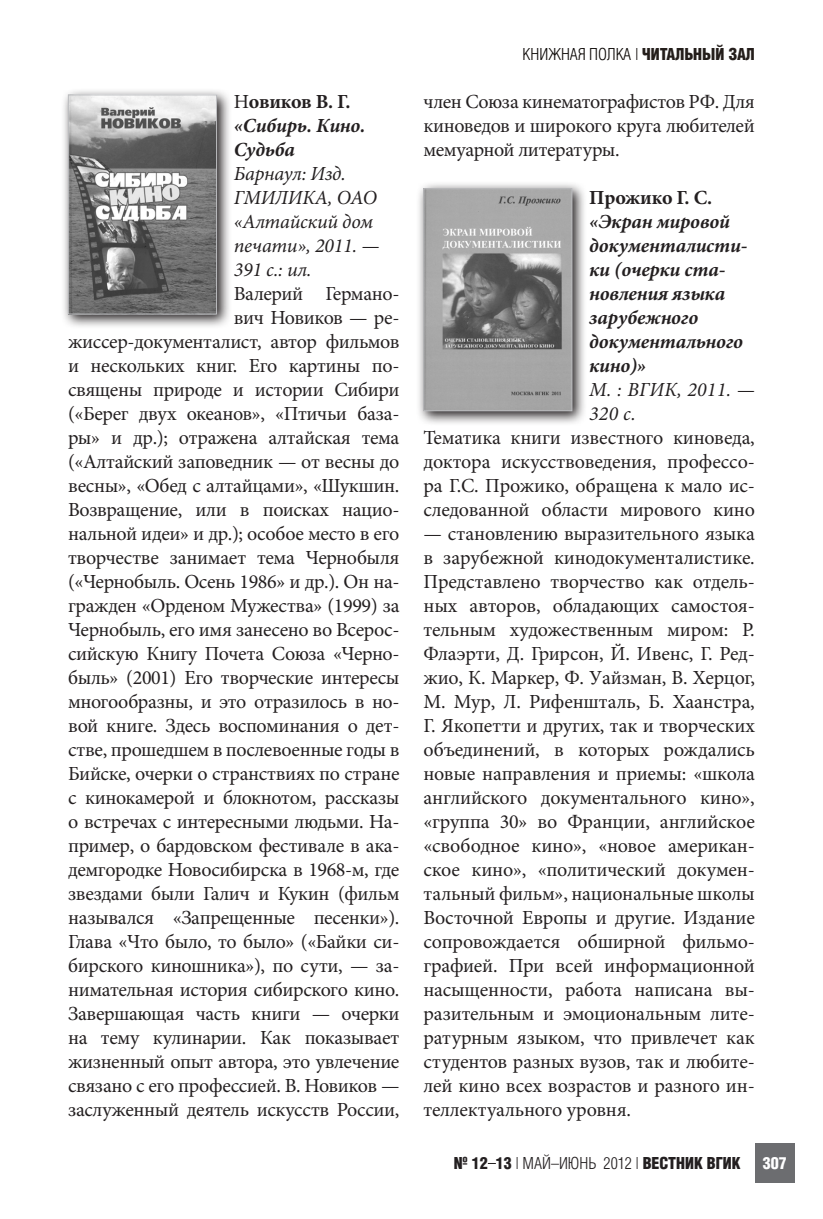
<style>
.page{position:relative;width:823px;height:1219px;background:#fff}
.page>*{position:absolute;margin:0;border:0;box-sizing:border-box;transform-origin:0 0}
.t1{font:20px/24px "Minion Pro";letter-spacing:-.02em;color:#231f20;text-align:justify}
.t2{font:italic 700 20px/24px "Minion Pro";letter-spacing:-.01em;color:#231f20}
.t3{font:italic 20px/24px "Minion Pro";letter-spacing:-.01em;color:#231f20}
.t4{font:italic 20px/24px "Minion Pro";letter-spacing:.01em;color:#231f20}
.t5{font:700 20px "Minion Pro";letter-spacing:-.02em;color:#231f20}
.t6{font:700 16px "AG Letterica Cond L";color:#231f20}
.t7{font:16px "AG Letterica Cond L";color:#0c0806}
.t8{font:700 16px "AG Letterica Cond L";color:#fff}
.s1{font-weight:400}
.s2{font-weight:700;color:#241e1b}
.s3{font-style:normal}
</style>
<div class="page">
<div style="left:754px;top:1143px;width:40px;height:40px;background:#6c6d70"></div>
<svg style="left:419px;top:184px;width:166px;height:240px;background:#bebdbd"></svg>
<img style="left:425px;top:191px;width:145px;height:218px">
<div style="left:423px;top:189px;width:149px;height:222px;border:1px solid #bcbdc0"></div>
<svg style="left:64px;top:91px;width:166px;height:236px;background:#bdbcbc"></svg>
<img style="left:70px;top:97px;width:145px;height:215px">
<div style="left:68px;top:95px;width:149px;height:219px;border:1px solid #bcbdc0"></div>
<p class="t5" style="left:234px;top:87px;width:118px"><span class="s1">Н</span>овиков В. Г.</p>
<p class="t2" style="left:234px;top:113px;width:133px">«Сибирь. Кино.<br>Судьба</p>
<p class="t3" style="left:234px;top:161px;width:147px">Барнаул: Изд.<br>ГМИЛИКА, ОАО «Алтайский дом печати», 2011. —<br>391 с.: ил.</p>
<p class="t1" style="left:68px;top:281px;width:333px;text-align:right">Валерий Германо-<br>вич Новиков — ре&shy;жиссер-документалист, автор фильмов и нескольких книг. Его картины по&shy;священы природе и истории Сибири («Берег двух океанов», «Птичьи база&shy;ры» и др.); отражена алтайская тема («Алтайский заповедник — от весны до весны», «Обед с алтайцами», «Шукшин.<br>Возвращение, или в поисках нацио&shy;нальной идеи» и др.); особое место в его творчестве занимает тема Чернобыля («Чернобыль. Осень 1986» и др.). Он на&shy;гражден «Орденом Мужества» (1999) за Чернобыль, его имя занесено во Всерос&shy;сийскую Книгу Почета Союза «Черно&shy;быль» (2001) Его творческие интересы многообразны, и это отразилось в но&shy;вой книге. Здесь воспоминания о дет&shy;стве, прошедшем в послевоенные годы в Бийске, очерки о странствиях по стране с кинокамерой и блокнотом, рассказы о встречах с интересными людьми. На&shy;пример, о бардовском фестивале в ака&shy;демгородке Новосибирска в 1968-м, где звездами были Галич и Кукин (фильм назывался «Запрещенные песенки»).<br>Глава «Что было, то было» («Байки си&shy;бирского киношника»), по сути, — за&shy;нимательная история сибирского кино.<br>Завершающая часть книги — очерки на тему кулинарии. Как показывает жизненный опыт автора, это увлечение связано с его профессией. В. Новиков — заслуженный деятель искусств России,</p>
<p class="t7" style="left:522px;top:44px;width:234px">КНИЖНАЯ ПОЛКА | <span class="s2">ЧИТАЛЬНЫЙ ЗАЛ</span></p>
<p class="t1" style="left:423px;top:89px;width:332px">член Союза кинематографистов РФ. Для киноведов и широкого круга любителей мемуарной литературы.</p>
<p class="t2" style="left:589px;top:185px;width:160px"><span class="s3">Прожико Г. С. </span>«Экран мировой документалисти&shy;ки (очерки ста&shy;новления языка зарубежного документального кино)»</p>
<p class="t4" style="left:589px;top:377px;width:167px">М. : ВГИК, 2011. —<br>320 с.</p>
<p class="t1" style="left:423px;top:425px;width:332px">Тематика книги известного киноведа, доктора искусствоведения, профессо&shy;ра Г.С. Прожико, обращена к мало ис&shy;следованной области мирового кино</p>
<p class="t1" style="left:423px;top:521px;width:333px">— становлению выразительного языка в зарубежной кинодокументалистике.<br>Представлено творчество как отдель&shy;ных авторов, обладающих самостоя&shy;тельным художественным миром: Р.<br>Флаэрти, Д. Грирсон, Й. Ивенс, Г. Ред&shy;жио, К. Маркер, Ф. Уайзман, В. Херцог, М. Мур, Л. Рифеншталь, Б. Хаанстра, Г. Якопетти и других, так и творческих объединений, в которых рождались новые направления и приемы: «школа английского документального кино», «группа 30» во Франции, английское «свободное кино», «новое американ&shy;ское кино», «политический докумен&shy;тальный фильм», национальные школы Восточной Европы и другие. Издание сопровождается обширной фильмо&shy;графией. При всей информационной насыщенности, работа написана вы&shy;разительным и эмоциональным лите&shy;ратурным языком, что привлечет как студентов разных вузов, так и любите&shy;лей кино всех возрастов и разного ин&shy;теллектуального уровня.</p>
<p class="t6" style="left:453px;top:1153px;width:288px">№ 12 13 <span class="s1">| МАЙ–ИЮНЬ 2012 |</span> ВЕСТНИК ВГИК</p>
<p class="t8" style="left:762px;top:1153px;width:25px">307</p>
</div>
